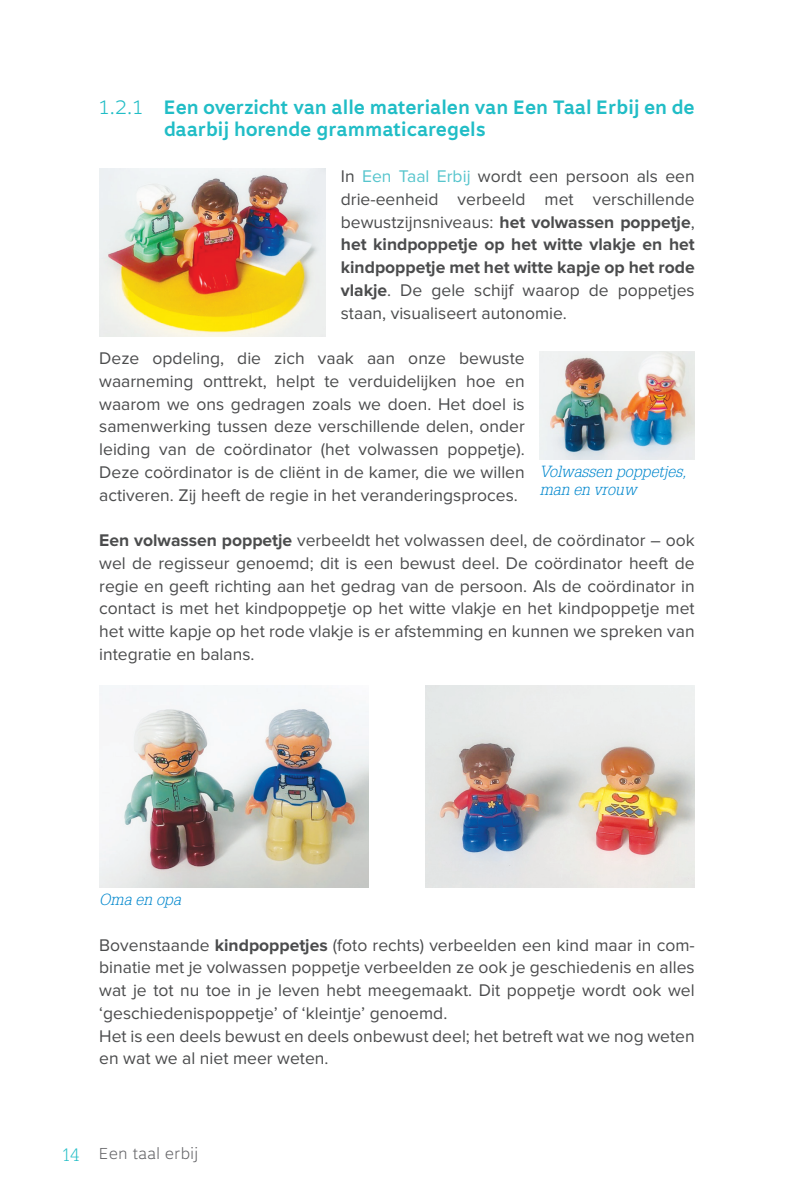
<style>
.page{position:relative;width:794px;height:1191px;background:#fff}
.page>*{position:absolute;margin:0;border:0;box-sizing:border-box;transform-origin:0 0}
._1_1_1_-TITEL{font:700 19.25px/22.8px "Motiva Sans";color:#21bdc6}
.Body{font:17.5px/22.8px "Proxima Nova";color:#4b4c4d;text-align:justify}
.FOTO-TITEL{font:italic 300 15.75px/17.5px "Glypha LT";color:#0087cd}
.t1{font:300 15.75px "Motiva Sans";letter-spacing:.03em;color:#636366}
.s1{font-weight:300}
.s2{color:#57c5cd}
.s3{font-weight:700}
.s4{font-family:"Glypha LT";font-size:17.5px;color:#21bdc6}
</style>
<div class="page">
<img style="left:99px;top:168px;width:227px;height:169px">
<img style="left:539px;top:351px;width:155px;height:108px">
<img style="left:99px;top:686px;width:269px;height:201px">
<img style="left:426px;top:686px;width:268px;height:201px">
<p class="_1_1_1_-TITEL" style="left:164px;top:96px;width:532px;text-indent:-65px"><span class="s1">1.2.1</span> Een overzicht van alle materialen van Een Taal Erbij en de daarbij horende grammaticaregels</p>
<p class="Body" style="left:341px;top:165px;width:355px">In <span class="s2">Een Taal Erbij</span> wordt een persoon als een drie-eenheid verbeeld met verschillende bewustzijnsniveaus: <span class="s3">het volwassen poppetje</span>, <span class="s3">het kindpoppetje op het witte vlakje en het kindpoppetje met het witte kapje op het rode vlakje</span>. De gele schijf waarop de poppetjes staan, visualiseert autonomie.</p>
<p class="Body" style="left:99px;top:347px;width:427px">Deze opdeling, die zich vaak aan onze bewuste waarneming onttrekt, helpt te verduidelijken hoe en waarom we ons gedragen zoals we doen. Het doel is samenwerking tussen deze verschillende delen, onder leiding van de coördinator (het volwassen poppetje).<br>Deze coördinator is de cliënt in de kamer, die we willen activeren. Zij heeft de regie in het veranderingsproces.</p>
<p class="Body" style="left:99px;top:529px;width:597px"><span class="s3">Een volwassen poppetje</span> verbeeldt het volwassen deel, de coördinator – ook wel de regisseur genoemd; dit is een bewust deel. De coördinator heeft de regie en geeft richting aan het gedrag van de persoon. Als de coördinator in contact is met het kindpoppetje op het witte vlakje en het kindpoppetje met het witte kapje op het rode vlakje is er afstemming en kunnen we spreken van integratie en balans.</p>
<p class="FOTO-TITEL" style="left:539px;top:463px;width:148px">Volwassen poppetjes, man en vrouw</p>
<p class="FOTO-TITEL" style="left:99px;top:891px;width:83px">Oma en opa</p>
<p class="Body" style="left:99px;top:933px;width:597px">Bovenstaande <span class="s3">kindpoppetjes</span> (foto rechts) verbeelden een kind maar in com&shy;binatie met je volwassen poppetje verbeelden ze ook je geschiedenis en alles wat je tot nu toe in je leven hebt meegemaakt. Dit poppetje wordt ook wel ‘geschiedenispoppetjeʼ of ‘kleintjeʼ genoemd.</p>
<p class="Body" style="left:99px;top:1024px;width:597px">Het is een deels bewust en deels onbewust deel; het betreft wat we nog weten en wat we al niet meer weten.</p>
<p class="t1" style="left:62px;top:1144px;width:138px"><span class="s4">14</span> Een taal erbij</p>
</div>
